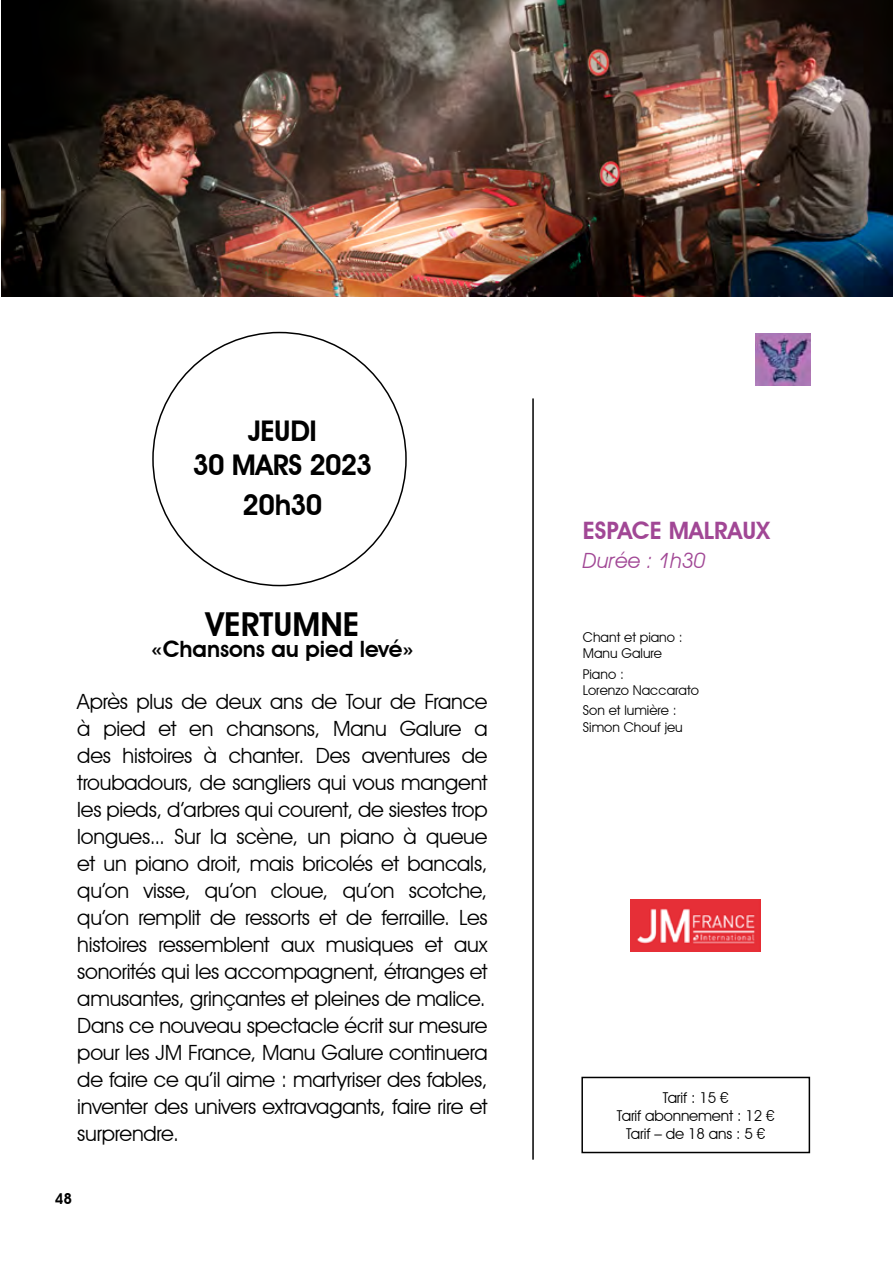
<style>
.page{position:relative;width:893px;height:1263px;background:#fff}
.page>*{position:absolute;margin:0;border:0;box-sizing:border-box;transform-origin:0 0}
.t1{font:600 33px "Avant Garde IT Cby BT";color:#000}
.t2{font:600 28.5px/34.2px "Avant Garde IT Cby BT";letter-spacing:-.02em;color:#000;text-align:center}
.t3{font:600 24px "Avant Garde IT Cby BT";color:#a14795}
.t4{font:600 22.5px "Avant Garde IT Cby BT";letter-spacing:-.005em;color:#000}
.t5{font:21px/27px "Avant Garde IT Cby BT";letter-spacing:-.01em;color:#000;text-align:justify}
.t6{font:italic 21px "Avant Garde IT Cby BT";color:#a14795}
.t7{font:15px/18px "Avant Garde IT Cby BT";letter-spacing:-.01em;color:#000;text-align:center}
.t8{font:600 15px "Avant Garde IT Cby BT";color:#000}
.t9{font:13.5px/16.2px "Avant Garde IT Cby BT";color:#000}
</style>
<div class="page">
<hr style="left:532px;top:398px;width:2px;height:762px;background:#000">
<div style="left:581px;top:1077px;width:229px;height:76px;border:2px solid #000"></div>
<img style="left:2px;top:0;width:891px;height:296px">
<img style="left:631px;top:900px;width:130px;height:51px">
<img style="left:757px;top:333px;width:53px;height:53px">
<h2 class="t2" style="left:192px;top:413px;width:181px">JEUDI<br>30 MARS 2023</h2>
<h2 class="t2" style="left:243px;top:487px;width:81px">20h30</h2>
<h1 class="t1" style="left:206px;top:604px;width:155px">VERTUMNE</h1>
<p class="t4" style="left:151px;top:635px;width:265px">«Chansons au pied levé»</p>
<p class="t5" style="left:77px;top:688px;width:412px">Après plus de deux ans de Tour de France à pied et en chansons, Manu Galure a des histoires à chanter. Des aventures de troubadours, de sangliers qui vous mangent les pieds, d’arbres qui courent, de siestes trop longues... Sur la scène, un piano à queue et un piano droit, mais bricolés et bancals, qu’on visse, qu’on cloue, qu’on scotche, qu’on remplit de ressorts et de ferraille. Les histoires ressemblent aux musiques et aux sonorités qui les accompagnent, étranges et amusantes, grinçantes et pleines de malice.<br>Dans ce nouveau spectacle écrit sur mesure pour les JM France, Manu Galure continuera de faire ce qu’il aime : martyriser des fables, inventer des univers extravagants, faire rire et surprendre.</p>
<p class="t8" style="left:55px;top:1190px;width:19px">48</p>
<p class="t3" style="left:583px;top:516px;width:189px">ESPACE MALRAUX</p>
<p class="t6" style="left:583px;top:548px;width:124px">Durée : 1h30</p>
<p class="t9" style="left:583px;top:629px;width:101px">Chant et piano :<br>Manu Galure</p>
<p class="t9" style="left:583px;top:666px;width:117px">Piano :<br>Lorenzo Naccarato</p>
<p class="t9" style="left:583px;top:702px;width:101px">Son et lumière :<br>Simon Chouf jeu</p>
<p class="t7" style="left:617px;top:1088px;width:159px">Tarif : 15 €<br>Tarif abonnement : 12 €<br>Tarif – de 18 ans : 5 €</p>
</div>
